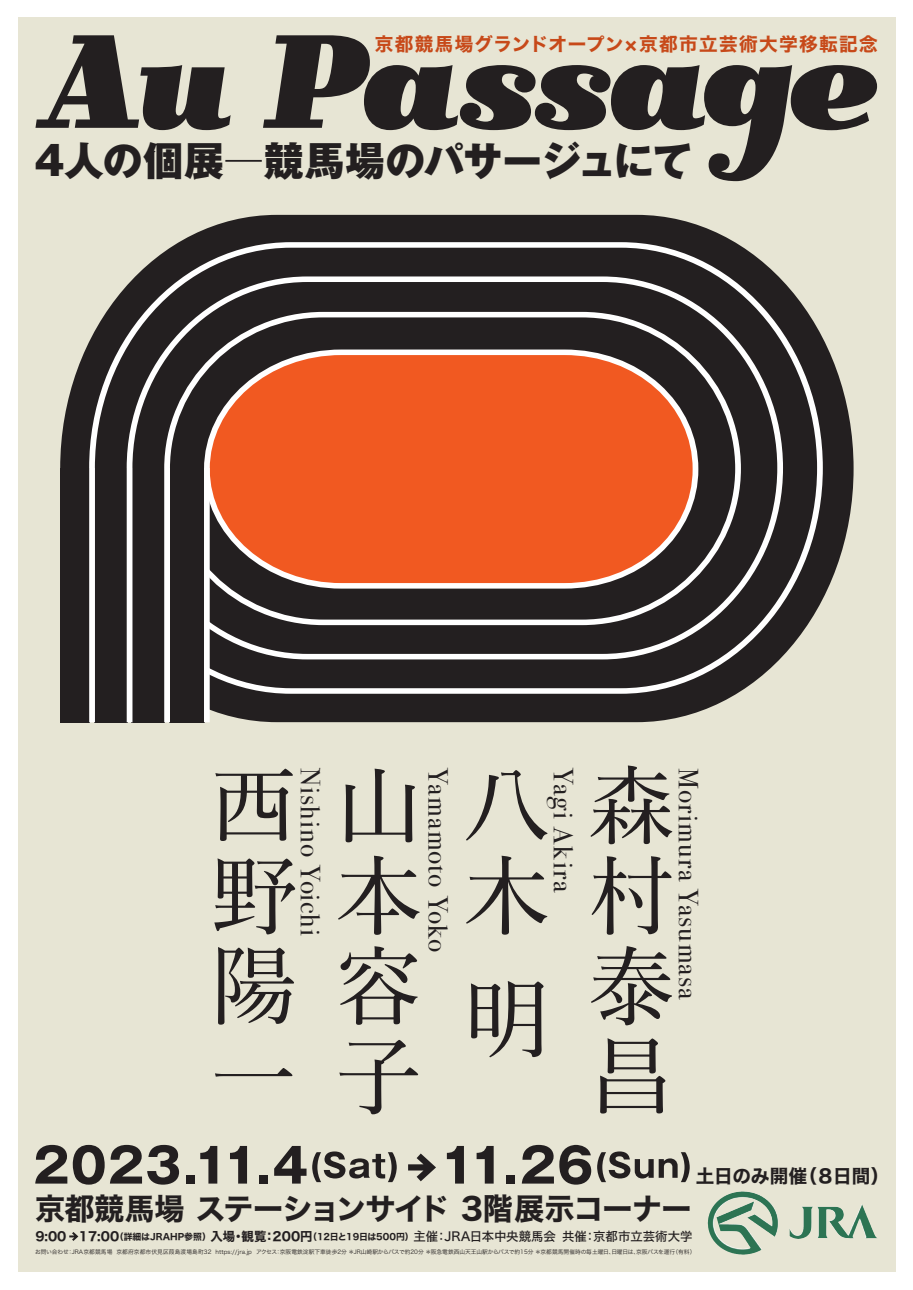
<style>
.page{position:relative;width:913px;height:1290px;background:#fff}
.page>*{position:absolute;margin:0;border:0;box-sizing:border-box;transform-origin:0 0}
.t1{font:500 85.94px/90.2px "Yu Min";color:#231f20;text-align:justify}
.t2{font:800 39.88px "Gothic MB101 Pro";letter-spacing:-.015em;color:#231f20}
.t3{font:30.12px "Hira Kaku Std W7";letter-spacing:-.025em;color:#231f20}
.t4{font:27.69px "Bodoni Svty Two ITCTT";letter-spacing:.04em;color:#231f20}
.t5{font:18.62px "Hira Kaku Std W7";letter-spacing:.075em;color:#c74919}
.t6{font:18.62px "Hira Kaku Std W7";letter-spacing:-.01em;color:#231f20}
.t7{font:8.88px "Hira Kaku Std W7";color:#231f20}
.t8{font:5.75px "Hira Kaku Pro W3";color:#231f20}
.s1{font-family:"Hira Kaku Std W5";font-weight:400}
.s2{font-size:12.38px}
.s3{font-family:"Hira Kaku Std W5";font-size:12.38px}
</style>
<div class="page">
<div style="left:18px;top:18px;width:877px;height:1254px;background:#e7e5d4"></div>
<svg style="left:60px;top:215px;width:793px;height:507px;fill:#231f20"></svg>
<svg style="left:89px;top:242px;width:733px;height:452px;background:#5b5756"></svg>
<svg style="left:127px;top:276px;width:656px;height:383px;background:#434041"></svg>
<svg style="left:164px;top:312px;width:576px;height:313px;background:#433f40"></svg>
<svg style="left:204px;top:349px;width:494px;height:239px;background:#db5c2e"></svg>
<div style="left:132px;top:468px;width:33px;height:254px;background:#231f20"></div>
<div style="left:60px;top:468px;width:30px;height:254px;background:#231f20"></div>
<div style="left:94px;top:468px;width:33px;height:254px;background:#231f20"></div>
<div style="left:169px;top:468px;width:36px;height:254px;background:#231f20"></div>
<svg style="left:89px;top:468px;width:6px;height:254px;background:#f6f6f6"></svg>
<svg style="left:127px;top:468px;width:5px;height:254px"></svg>
<svg style="left:164px;top:468px;width:6px;height:254px;background:#f6f6f6"></svg>
<svg style="left:204px;top:468px;width:6px;height:254px;background:#f7f7f7"></svg>
<img style="left:707px;top:1191px;width:55px;height:64px">
<svg style="left:35px;top:35px;width:195px;height:95px"></svg>
<svg style="left:263px;top:35px;width:614px;height:146px"></svg>
<svg style="left:35px;top:1145px;width:32px;height:38px"></svg>
<svg style="left:73px;top:1145px;width:106px;height:39px"></svg>
<div style="left:186px;top:1175px;width:8px;height:8px;background:#231f20"></div>
<svg style="left:200px;top:1146px;width:17px;height:37px"></svg>
<svg style="left:230px;top:1146px;width:17px;height:37px"></svg>
<div style="left:259px;top:1175px;width:9px;height:8px;background:#231f20"></div>
<svg style="left:274px;top:1146px;width:32px;height:37px"></svg>
<svg style="left:312px;top:1151px;width:84px;height:31px"></svg>
<svg style="left:447px;top:1146px;width:17px;height:37px"></svg>
<svg style="left:476px;top:1146px;width:17px;height:37px"></svg>
<div style="left:506px;top:1175px;width:8px;height:8px;background:#231f20"></div>
<svg style="left:521px;top:1145px;width:70px;height:39px"></svg>
<svg style="left:597px;top:1151px;width:92px;height:31px"></svg>
<svg style="left:408px;top:1153px;width:28px;height:28px"></svg>
<svg style="left:69px;top:1232px;width:9px;height:9px"></svg>
<h3 class="t5" style="left:375px;top:30px;width:504px">京都競馬場グランドオープン×京都市立芸術大学移転記念</h3>
<h2 class="t2" style="left:34px;top:127px;width:659px">4人の個展<span class="s1">―</span>競馬場のパサージュにて</h2>
<h1 class="t1" style="left:210px;top:752px;width:86px">西野陽一</h1>
<h3 class="t4" style="left:333px;top:768px;width:169px;rotate:90deg">Nishino Yoichi</h3>
<h1 class="t1" style="left:336px;top:752px;width:86px">山本容子</h1>
<h3 class="t4" style="left:460px;top:768px;width:186px;rotate:90deg">Yamamoto Yoko</h3>
<h1 class="t1" style="left:463px;top:752px;width:85px">八木</h1>
<h3 class="t4" style="left:586px;top:768px;width:126px;rotate:90deg">Yagi Akira</h3>
<h1 class="t1" style="left:588px;top:752px;width:85px">森村泰昌</h1>
<h3 class="t4" style="left:711px;top:768px;width:233px;rotate:90deg">Morimura Yasumasa</h3>
<h1 class="t1" style="left:463px;top:966px;width:81px">明</h1>
<h3 class="t6" style="left:695px;top:1161px;width:195px">土日のみ開催（８日間）</h3>
<h3 class="t3" style="left:35px;top:1185px;width:658px">京都競馬場 ステーションサイド 3階展示コーナー</h3>
<h3 class="t7" style="left:35px;top:1229px;width:658px"><span class="s2">9:00 17:00</span>（詳細はJRAHP参照）<span class="s2">入場・観覧：200円</span>（12日と19日は500円）<span class="s3">主催：JRA日本中央競馬会 共催：京都市立芸術大学</span></h3>
<p class="t8" style="left:35px;top:1247px;width:661px">お問い合わせ：JRA京都競馬場 京都府京都市伏見区葭島渡場島町32 https://jra.jp アクセス：京阪電鉄淀駅下車徒歩2分 ＊JR山崎駅からバスで約20分 ＊阪急電鉄西山天王山駅からバスで約15分 ＊京都競馬開催時の毎土曜日、日曜日は、京阪バスを運行（有料）</p>
</div>
